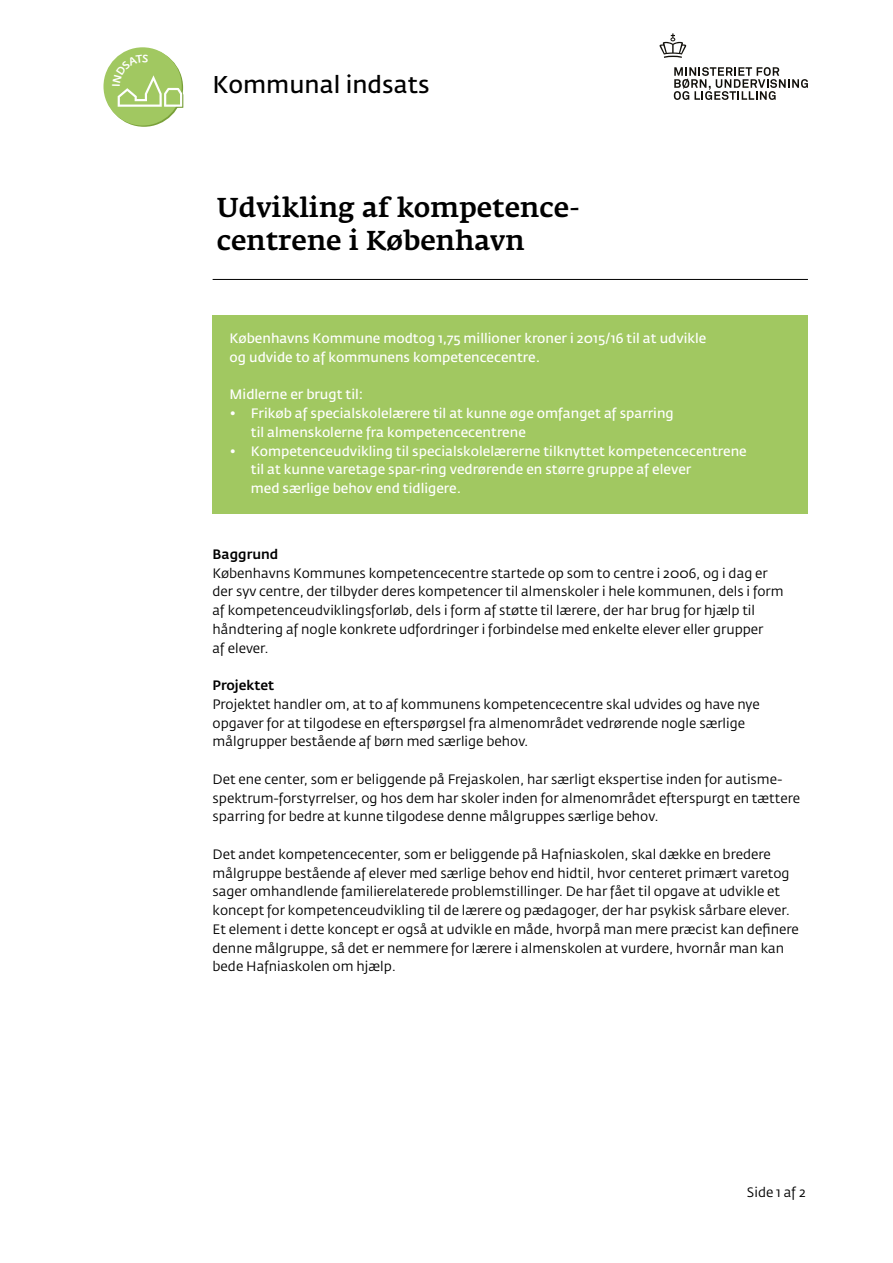
<style>
.page{position:relative;width:893px;height:1263px;background:#fff}
.page>*{position:absolute;margin:0;border:0;box-sizing:border-box;transform-origin:0 0}
.t1{font:500 27px/33px "Fedra Serif A Std";color:#000}
.t2{font:600 24px "Fedra Sans Std";color:#000}
.t3{font:13.5px/18.8px "Fedra Sans Std";color:#000}
.t4{font:600 13.5px/18.8px "Fedra Sans Std";color:#fff}
.t5{font:500 13.5px "Fedra Sans Std";color:#000}
</style>
<div class="page">
<svg style="left:659px;top:33px;width:27px;height:25px"></svg>
<svg style="left:674px;top:67px;width:134px;height:33px"></svg>
<div style="left:103px;top:47px;width:79px;height:79px;background:#a1c861;border-radius:50%"></div>
<div style="left:213px;top:315px;width:595px;height:199px;background:#a1c861"></div>
<hr style="left:213px;top:279px;width:595px;height:1px;background:#000">
<svg style="left:112px;top:55px;width:71px;height:53px"></svg>
<h2 class="t2" style="left:213px;top:70px;width:218px">Kommunal indsats</h2>
<h1 class="t1" style="left:217px;top:191px;width:364px">Udvikling af kompetence&shy;centrene i København</h1>
<p class="t4" style="left:230px;top:329px;width:478px">Københavns Kommune modtog 1,75 millioner kroner i 2015/16 til at udvikle og udvide to af kommunens kompetencecentre.</p>
<p class="t4" style="left:230px;top:385px;width:135px">Midlerne er brugt til:</p>
<p class="t4" style="left:251px;top:404px;width:424px;text-indent:-21px">• Frikøb af specialskolelærere til at kunne øge omfanget af sparring til almenskolerne fra kompetencecentrene</p>
<p class="t4" style="left:251px;top:442px;width:497px;text-indent:-21px">• Kompetenceudvikling til specialskolelærerne tilknyttet kompetencecentrene til at kunne varetage spar-ring vedrørende en større gruppe af elever<br>med særlige behov end tidligere.</p>
<p class="t5" style="left:213px;top:546px;width:67px">Baggrund</p>
<p class="t3" style="left:213px;top:564px;width:573px">Københavns Kommunes kompetencecentre startede op som to centre i 2006, og i dag er der syv centre, der tilbyder deres kompetencer til almenskoler i hele kommunen, dels i form af kompetenceudviklingsforløb, dels i form af støtte til lærere, der har brug for hjælp til håndtering af nogle konkrete udfordringer i forbindelse med enkelte elever eller grupper<br>af elever.</p>
<p class="t5" style="left:213px;top:677px;width:63px">Projektet</p>
<p class="t3" style="left:213px;top:695px;width:549px">Projektet handler om, at to af kommunens kompetencecentre skal udvides og have nye opgaver for at tilgodese en efterspørgsel fra almenområdet vedrørende nogle særlige målgrupper bestående af børn med særlige behov.</p>
<p class="t3" style="left:213px;top:770px;width:589px">Det ene center, som er beliggende på Frejaskolen, har særligt ekspertise inden for autisme&shy;spektrum-forstyrrelser, og hos dem har skoler inden for almenområdet efterspurgt en tættere sparring for bedre at kunne tilgodese denne målgruppes særlige behov.</p>
<p class="t3" style="left:213px;top:845px;width:588px">Det andet kompetencecenter, som er beliggende på Hafniaskolen, skal dække en bredere målgruppe bestående af elever med særlige behov end hidtil, hvor centeret primært varetog sager omhandlende familierelaterede problemstillinger. De har fået til opgave at udvikle et koncept for kompetenceudvikling til de lærere og pædagoger, der har psykisk sårbare elever.<br>Et element i dette koncept er også at udvikle en måde, hvorpå man mere præcist kan definere denne målgruppe, så det er nemmere for lærere i almenskolen at vurdere, hvornår man kan bede Hafniaskolen om hjælp.</p>
<p class="t3" style="left:747px;top:1183px;width:60px">Side 1 af 2</p>
</div>
